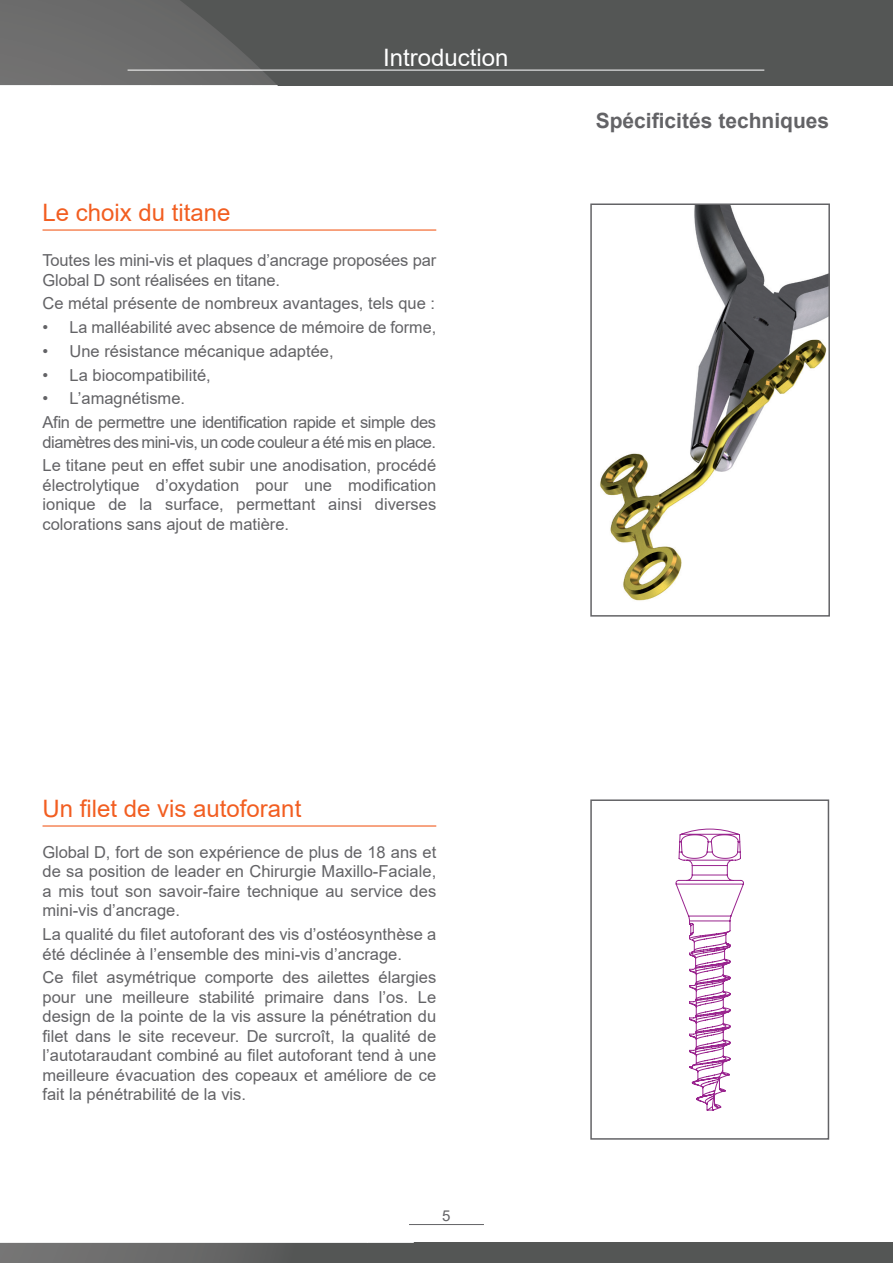
<style>
.page{position:relative;width:893px;height:1263px;background:#fff}
.page>*{position:absolute;margin:0;border:0;box-sizing:border-box;transform-origin:0 0}
.t1{font:24px "Arial";color:#f25e21}
.t2{font:24px "Arial";color:#fff}
.t3{font:700 21px "Arial";color:#636366}
.t4{font:16.5px/19.5px "Arial";color:#636366;text-align:justify}
.t5{font:16.5px/23.7px "Arial";letter-spacing:-.03em;color:#636366}
.t6{font:15px "Arial";color:#636366}
</style>
<div class="page">
<div style="left:0;top:0;width:893px;height:85px;background:#545655"></div>
<div style="left:0;top:1243px;width:893px;height:20px;background:#545655"></div>
<img style="left:0;top:1243px;width:254px;height:20px">
<img style="left:0;top:0;width:277px;height:85px">
<hr style="left:409px;top:1224px;width:75px;height:1px;background:#636366">
<hr style="left:128px;top:70px;width:636px;height:1px;background:#fff">
<div style="left:590px;top:799px;width:239px;height:341px;border:2px solid #636366"></div>
<hr style="left:43px;top:825px;width:393px;height:1px;background:#f25e21">
<hr style="left:43px;top:229px;width:393px;height:2px;background:#f25e21">
<img style="left:600px;top:206px;width:227px;height:395px">
<div style="left:590px;top:203px;width:240px;height:414px;border:2px solid #636366"></div>
<svg style="left:675px;top:828px;width:69px;height:283px"></svg>
<h1 class="t2" style="left:383px;top:41px;width:127px">Introduction</h1>
<h1 class="t1" style="left:43px;top:196px;width:190px">Le choix du titane</h1>
<p class="t4" style="left:43px;top:250px;width:395px">Toutes les mini-vis et plaques d’ancrage proposées par<br>Global D sont réalisées en titane.</p>
<p class="t4" style="left:43px;top:294px;width:394px">Ce métal présente de nombreux avantages, tels que :</p>
<p class="t4" style="left:43px;top:317px;width:395px">• La malléabilité avec absence de mémoire de forme,</p>
<p class="t4" style="left:43px;top:341px;width:293px">• Une résistance mécanique adaptée,</p>
<p class="t4" style="left:43px;top:365px;width:170px">• La biocompatibilité,</p>
<p class="t5" style="left:43px;top:386px;width:395px">• L’amagnétisme.<br>Afin de permettre une identification rapide et simple des</p>
<p class="t4" style="left:43px;top:430px;width:395px;line-height:23.7px">diamètres des mini-vis, un code couleur a été mis en place.<br>Le titane peut en effet subir une anodisation, procédé</p>
<p class="t4" style="left:43px;top:475px;width:395px">électrolytique d’oxydation pour une modification ionique de la surface, permettant ainsi diverses colorations sans ajout de matière.</p>
<p class="t3" style="left:596px;top:105px;width:235px">Spécificités techniques</p>
<h1 class="t1" style="left:43px;top:792px;width:260px">Un filet de vis autoforant</h1>
<p class="t4" style="left:43px;top:842px;width:395px">Global D, fort de son expérience de plus de 18 ans et de sa position de leader en Chirurgie Maxillo-Faciale, a mis tout son savoir-faire technique au service des mini-vis d’ancrage.</p>
<p class="t4" style="left:43px;top:924px;width:395px">La qualité du filet autoforant des vis d’ostéosynthèse a été déclinée à l’ensemble des mini-vis d’ancrage.</p>
<p class="t4" style="left:43px;top:967px;width:395px">Ce filet asymétrique comporte des ailettes élargies pour une meilleure stabilité primaire dans l’os. Le design de la pointe de la vis assure la pénétration du filet dans le site receveur. De surcroît, la qualité de l’autotaraudant combiné au filet autoforant tend à une meilleure évacuation des copeaux et améliore de ce fait la pénétrabilité de la vis.</p>
<p class="t6" style="left:442px;top:1205px;width:10px">5</p>
</div>
